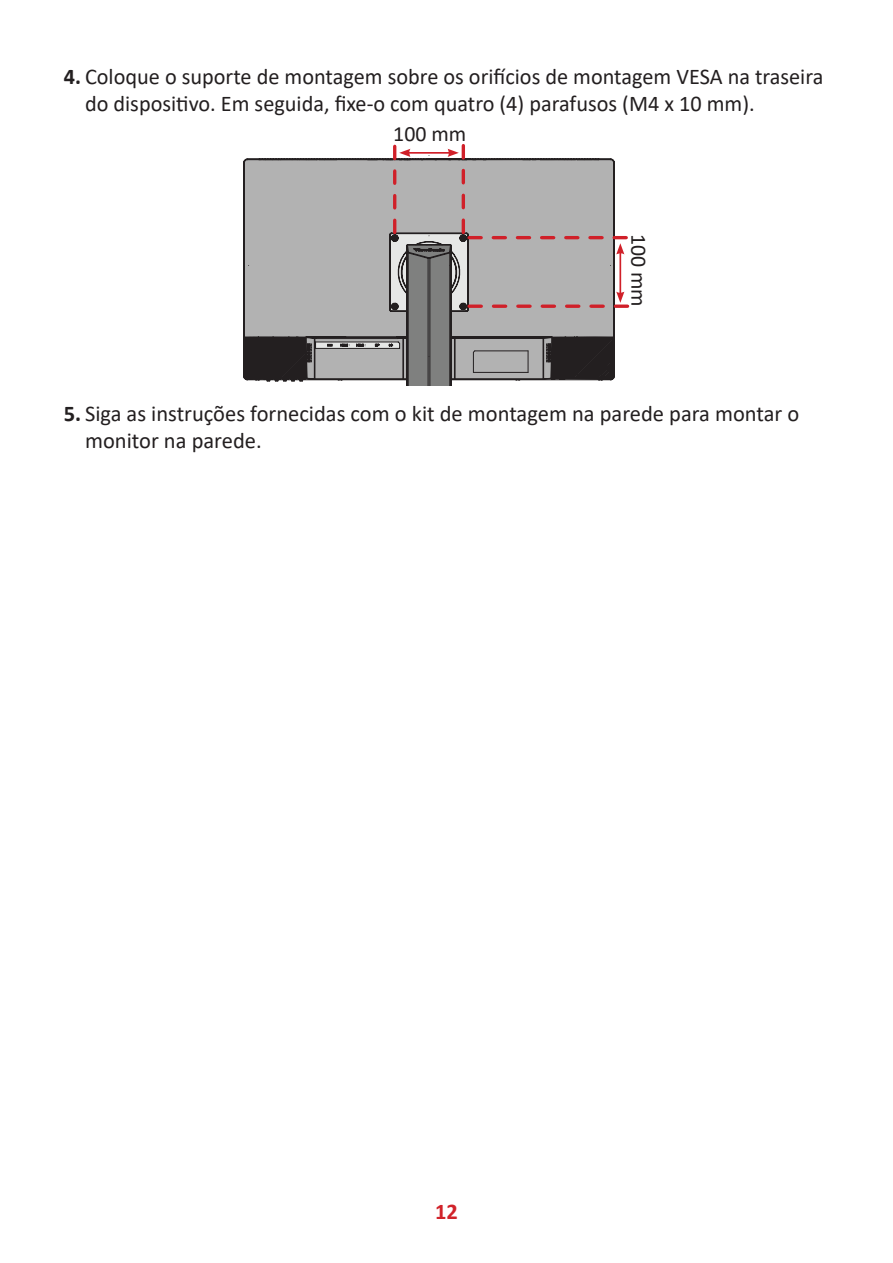
<style>
.page{position:relative;width:893px;height:1263px;background:#fff}
.page>*{position:absolute;margin:0;border:0;box-sizing:border-box;transform-origin:0 0}
.t1{font:22.5px/27px "Calibri";color:#231f20}
.t2{font:700 22.5px "Calibri";color:#d1232a}
.t3{font:21.9px "Calibri";color:#231f20}
.s1{font-weight:700}
</style>
<div class="page">
<svg style="left:244px;top:146px;width:384px;height:239px;background:#a6a3a3"></svg>
<p class="t1" style="left:85px;top:62px;width:740px;text-indent:-21px"><span class="s1">4.</span> Coloque o suporte de montagem sobre os orifícios de montagem VESA na traseira do dispositivo. Em seguida, fixe-o com quatro (4) parafusos (M4 x 10 mm).</p>
<p class="t3" style="left:393px;top:119px;width:75px">100 mm</p>
<p class="t3" style="left:654px;top:234px;width:75px;rotate:90deg">100 mm</p>
<p class="t1" style="left:85px;top:399px;width:716px;text-indent:-21px"><span class="s1">5.</span> Siga as instruções fornecidas com o kit de montagem na parede para montar o monitor na parede.</p>
<p class="t2" style="left:435px;top:1196px;width:24px">12</p>
</div>
